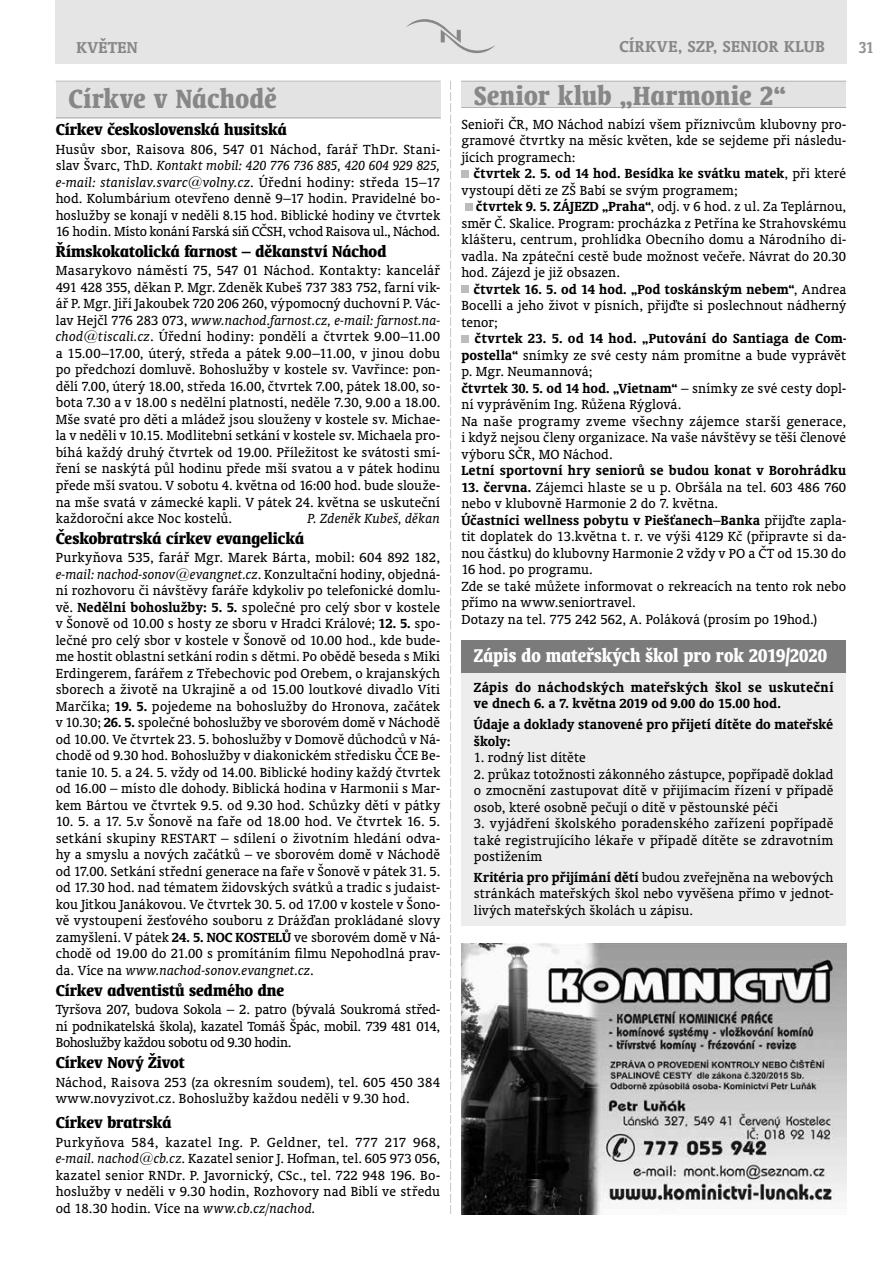
<style>
.page{position:relative;width:893px;height:1263px;background:#fff}
.page>*{position:absolute;margin:0;border:0;box-sizing:border-box;transform-origin:0 0}
.t1{font:700 condensed 30px "Oranda AT";letter-spacing:.015em;color:#878787;scale:.95 1}
.t2{font:700 condensed 21px "Oranda AT";color:#fff;scale:.93 1}
.t3{font:700 condensed 18px "Oranda AT";color:#000}
.t4{font:700 18px "Oranda AT";letter-spacing:.03em;color:#878787}
.t5{font:700 18px "Oranda AT";color:#929292;scale:.9 1}
.t6{font:15px/16.5px "Oranda AT";letter-spacing:.005em;color:#000;text-align:justify}
.t7{font:700 15px/16.5px "Oranda AT";letter-spacing:.01em;color:#000}
.t8{font:italic 15px "Oranda AT";color:#000}
.s1{font-style:italic}
.s2{font-weight:700}
</style>
<div class="page">
<div style="left:55px;top:0;width:792px;height:64px;background:#e5e5e5"></div>
<svg style="left:406px;top:19px;width:89px;height:34px"></svg>
<div style="left:56px;top:82px;width:385px;height:36px;background:#e3e3e3"></div>
<hr style="left:56px;top:117px;width:385px;height:1px;background:#b3b2b2">
<hr style="left:56px;top:81px;width:385px;height:1px;background:#b3b2b2">
<svg style="left:450px;top:81px;width:1px;height:1133px"></svg>
<div style="left:461px;top:82px;width:385px;height:26px;background:#e3e3e3"></div>
<hr style="left:461px;top:107px;width:385px;height:1px;background:#b3b2b2">
<hr style="left:461px;top:81px;width:385px;height:1px;background:#b3b2b2">
<img style="left:461px;top:943px;width:385px;height:271px">
<div style="left:461px;top:170px;width:8px;height:8px;background:#bcbcbc"></div>
<div style="left:465px;top:203px;width:7px;height:8px;background:#bcbcbc"></div>
<div style="left:461px;top:285px;width:8px;height:8px;background:#bcbcbc"></div>
<div style="left:461px;top:335px;width:8px;height:8px;background:#bcbcbc"></div>
<div style="left:461px;top:665px;width:385px;height:261px;background:#ededed"></div>
<div style="left:461px;top:640px;width:385px;height:32px;background:#7c7b7b"></div>
<p class="t4" style="left:77px;top:37px;width:63px">KVĚTEN</p>
<p class="t4" style="left:619px;top:36px;width:207px">CÍRKVE, SZP, SENIOR KLUB</p>
<p class="t5" style="left:859px;top:37px;width:18px">31</p>
<h1 class="t1" style="left:69px;top:81px;width:221px">Církve v Náchodě</h1>
<p class="t3" style="left:56px;top:119px;width:233px">Církev československá husitská</p>
<p class="t6" style="left:56px;top:140px;width:386px">Husův sbor, Raisova 806, 547 01 Náchod, farář ThDr. Stani&shy;slav Švarc, ThD. <span class="s1">Kontakt mobil: 420 776 736 885, 420 604 929 825, e-mail: stanislav.svarc@volny.cz</span>. Úřední hodiny: středa 15–17 hod. Kolumbárium otevřeno denně 9–17 hodin. Pravidelné bo&shy;hoslužby se konají v neděli 8.15 hod. Biblické hodiny ve čtvrtek 16 hodin. Místo konání Farská síň CČSH, vchod Raisova ul., Náchod.</p>
<p class="t3" style="left:56px;top:241px;width:332px">Římskokatolická farnost – děkanství Náchod</p>
<p class="t6" style="left:56px;top:262px;width:386px">Masarykovo náměstí 75, 547 01 Náchod. Kontakty: kancelář 491 428 355, děkan P. Mgr. Zdeněk Kubeš 737 383 752, farní vik&shy;ář P. Mgr. Jiří Jakoubek 720 206 260, výpomocný duchovní P. Vác&shy;lav Hejčl 776 283 073, <span class="s1">www.nachod.farnost.cz, e-mail: farnost.na&shy;chod@tiscali.cz</span>. Úřední hodiny: pondělí a čtvrtek 9.00–11.00 a 15.00–17.00, úterý, středa a pátek 9.00–11.00, v jinou dobu po předchozí domluvě. Bohoslužby v kostele sv. Vavřince: pon&shy;dělí 7.00, úterý 18.00, středa 16.00, čtvrtek 7.00, pátek 18.00, so&shy;bota 7.30 a v 18.00 s nedělní platností, neděle 7.30, 9.00 a 18.00.<br>Mše svaté pro děti a mládež jsou slouženy v kostele sv. Michae&shy;la v neděli v 10.15. Modlitební setkání v kostele sv. Michaela pro&shy;bíhá každý druhý čtvrtek od 19.00. Příležitost ke svátosti smí&shy;ření se naskýtá půl hodinu přede mší svatou a v pátek hodinu přede mší svatou. V sobotu 4. května od 16:00 hod. bude slouže&shy;na mše svatá v zámecké kapli. V pátek 24. května se uskuteční každoroční akce Noc kostelů.</p>
<h1 class="t1" style="left:474px;top:78px;width:330px">Senior klub „Harmonie 2“</h1>
<p class="t6" style="left:461px;top:115px;width:386px">Senioři ČR, MO Náchod nabízí všem příznivcům klubovny pro&shy;gramové čtvrtky na měsíc květen, kde se sejdeme při následu&shy;jících programech:</p>
<p class="t6" style="left:461px;top:165px;width:386px;text-indent:12px"><span class="s2">čtvrtek 2. 5. od 14 hod. Besídka ke svátku matek</span>, při které vystoupí děti ze ZŠ Babí se svým programem;</p>
<p class="t6" style="left:461px;top:198px;width:386px;text-indent:15px"><span class="s2">čtvrtek 9. 5. ZÁJEZD „Praha“</span>, odj. v 6 hod. z ul. Za Teplárnou, směr Č. Skalice. Program: procházka z Petřína ke Strahovskému klášteru, centrum, prohlídka Obecního domu a Národního di&shy;vadla. Na zpáteční cestě bude možnost večeře. Návrat do 20.30 hod. Zájezd je již obsazen.</p>
<p class="t6" style="left:461px;top:280px;width:386px;text-indent:12px"><span class="s2">čtvrtek 16. 5. od 14 hod. „Pod toskánským nebem“</span>, Andrea Bocelli a jeho život v písních, přijďte si poslechnout nádherný tenor;</p>
<p class="t6" style="left:461px;top:330px;width:386px;text-align:left;text-indent:13px"><span class="s2">čtvrtek 23. 5. od 14 hod. „Putování do Santiaga de Com&shy;postella“</span> snímky ze své cesty nám promítne a bude vyprávět p. Mgr. Neumannová;<br><span class="s2">čtvrtek 30. 5. od 14 hod. „Vietnam“</span> – snímky ze své cesty dopl&shy;ní vyprávěním Ing. Růžena Rýglová.<br>Na naše programy zveme všechny zájemce starší generace, i když nejsou členy organizace. Na vaše návštěvy se těší členové výboru SČR, MO Náchod.</p>
<p class="t7" style="left:461px;top:462px;width:386px">Letní sportovní hry seniorů se budou konat v Borohrádku</p>
<p class="t6" style="left:461px;top:478px;width:386px;text-align:left"><span class="s2">13. června.</span> Zájemci hlaste se u p. Obršála na tel. 603 486 760 nebo v klubovně Harmonie 2 do 7. května.<br><span class="s2">Účastníci wellness pobytu v Piešťanech–Banka</span> přijďte zapla&shy;tit doplatek do 13.května t. r. ve výši 4129 Kč (připravte si da&shy;nou částku) do klubovny Harmonie 2 vždy v PO a ČT od 15.30 do 16 hod. po programu.<br>Zde se také můžete informovat o rekreacích na tento rok nebo přímo na www.seniortravel.<br>Dotazy na tel. 775 242 562, A. Poláková (prosím po 19hod.)</p>
<h2 class="t2" style="left:474px;top:643px;width:381px">Zápis do mateřských škol pro rok 2019/2020</h2>
<p class="t7" style="left:474px;top:678px;width:361px">Zápis do náchodských mateřských škol se uskuteční ve dnech 6. a 7. května 2019 od 9.00 do 15.00 hod.</p>
<p class="t7" style="left:474px;top:716px;width:361px">Údaje a doklady stanovené pro přijetí dítěte do mateřské školy:</p>
<p class="t6" style="left:474px;top:749px;width:114px">1. rodný list dítěte</p>
<p class="t6" style="left:474px;top:765px;width:361px">2. průkaz totožnosti zákonného zástupce, popřípadě doklad o zmocnění zastupovat dítě v přijímacím řízení v případě osob, které osobně pečují o dítě v pěstounské péči</p>
<p class="t6" style="left:474px;top:815px;width:361px">3. vyjádření školského poradenského zařízení popřípadě také registrujícího lékaře v případě dítěte se zdravotním postižením</p>
<p class="t6" style="left:474px;top:869px;width:361px"><span class="s2">Kritéria pro přijímání dětí</span> budou zveřejněna na webových stránkách mateřských škol nebo vyvěšena přímo v jednot&shy;livých mateřských školách u zápisu.</p>
<p class="t8" style="left:307px;top:510px;width:134px">P. Zdeněk Kubeš, děkan</p>
<p class="t3" style="left:56px;top:527px;width:250px">Českobratrská církev evangelická</p>
<p class="t6" style="left:56px;top:549px;width:386px">Purkyňova 535, farář Mgr. Marek Bárta, mobil: 604 892 182, <span class="s1">e-mail: nachod-sonov@evangnet.cz</span>. Konzultační hodiny, objedná&shy;ní rozhovoru či návštěvy faráře kdykoliv po telefonické domlu&shy;vě. <span class="s2">Nedělní bohoslužby: 5. 5.</span> společné pro celý sbor v kostele v Šonově od 10.00 s hosty ze sboru v Hradci Králové; <span class="s2">12. 5.</span> spo&shy;lečné pro celý sbor v kostele v Šonově od 10.00 hod., kde bude&shy;me hostit oblastní setkání rodin s dětmi. Po obědě beseda s Miki Erdingerem, farářem z Třebechovic pod Orebem, o krajanských sborech a životě na Ukrajině a od 15.00 loutkové divadlo Víti Marčíka; <span class="s2">19. 5.</span> pojedeme na bohoslužby do Hronova, začátek v 10.30; <span class="s2">26. 5.</span> společné bohoslužby ve sborovém domě v Náchodě od 10.00. Ve čtvrtek 23. 5. bohoslužby v Domově důchodců v Ná&shy;chodě od 9.30 hod. Bohoslužby v diakonickém středisku ČCE Be&shy;tanie 10. 5. a 24. 5. vždy od 14.00. Biblické hodiny každý čtvrtek od 16.00 – místo dle dohody. Biblická hodina v Harmonii s Mar&shy;kem Bártou ve čtvrtek 9.5. od 9.30 hod. Schůzky dětí v pátky</p>
<p class="t6" style="left:56px;top:813px;width:386px">10. 5. a 17. 5.v Šonově na faře od 18.00 hod. Ve čtvrtek 16. 5. setkání skupiny RESTART – sdílení o životním hledání odva&shy;hy a smyslu a nových začátků – ve sborovém domě v Náchodě od 17.00. Setkání střední generace na faře v Šonově v pátek 31. 5. od 17.30 hod. nad tématem židovských svátků a tradic s judaist&shy;kou Jitkou Janákovou. Ve čtvrtek 30. 5. od 17.00 v kostele v Šono&shy;vě vystoupení žesťového souboru z Drážďan prokládané slovy zamyšlení. V pátek <span class="s2">24. 5. NOC KOSTELŮ</span> ve sborovém domě v Ná&shy;chodě od 19.00 do 21.00 s promítáním filmu Nepohodlná prav&shy;da. Více na <span class="s1">www.nachod-sonov.evangnet.cz</span>.</p>
<p class="t3" style="left:56px;top:979px;width:230px">Církev adventistů sedmého dne</p>
<p class="t6" style="left:56px;top:1001px;width:386px">Tyršova 207, budova Sokola – 2. patro (bývalá Soukromá střed&shy;ní podnikatelská škola), kazatel Tomáš Špác, mobil. 739 481 014, Bohoslužby každou sobotu od 9.30 hodin.</p>
<p class="t3" style="left:56px;top:1052px;width:130px">Církev Nový Život</p>
<p class="t6" style="left:56px;top:1073px;width:386px">Náchod, Raisova 253 (za okresním soudem), tel. 605 450 384 www.novyzivot.cz. Bohoslužby každou neděli v 9.30 hod.</p>
<p class="t3" style="left:56px;top:1112px;width:117px">Církev bratrská</p>
<p class="t6" style="left:56px;top:1134px;width:386px">Purkyňova 584, kazatel Ing. P. Geldner, tel. 777 217 968, <span class="s1">e-mail. nachod@cb.cz</span>. Kazatel senior J. Hofman, tel. 605 973 056, kazatel senior RNDr. P. Javornický, CSc., tel. 722 948 196. Bo&shy;hoslužby v neděli v 9.30 hodin, Rozhovory nad Biblí ve středu od 18.30 hodin. Více na <span class="s1">www.cb.cz/nachod.</span></p>
</div>
